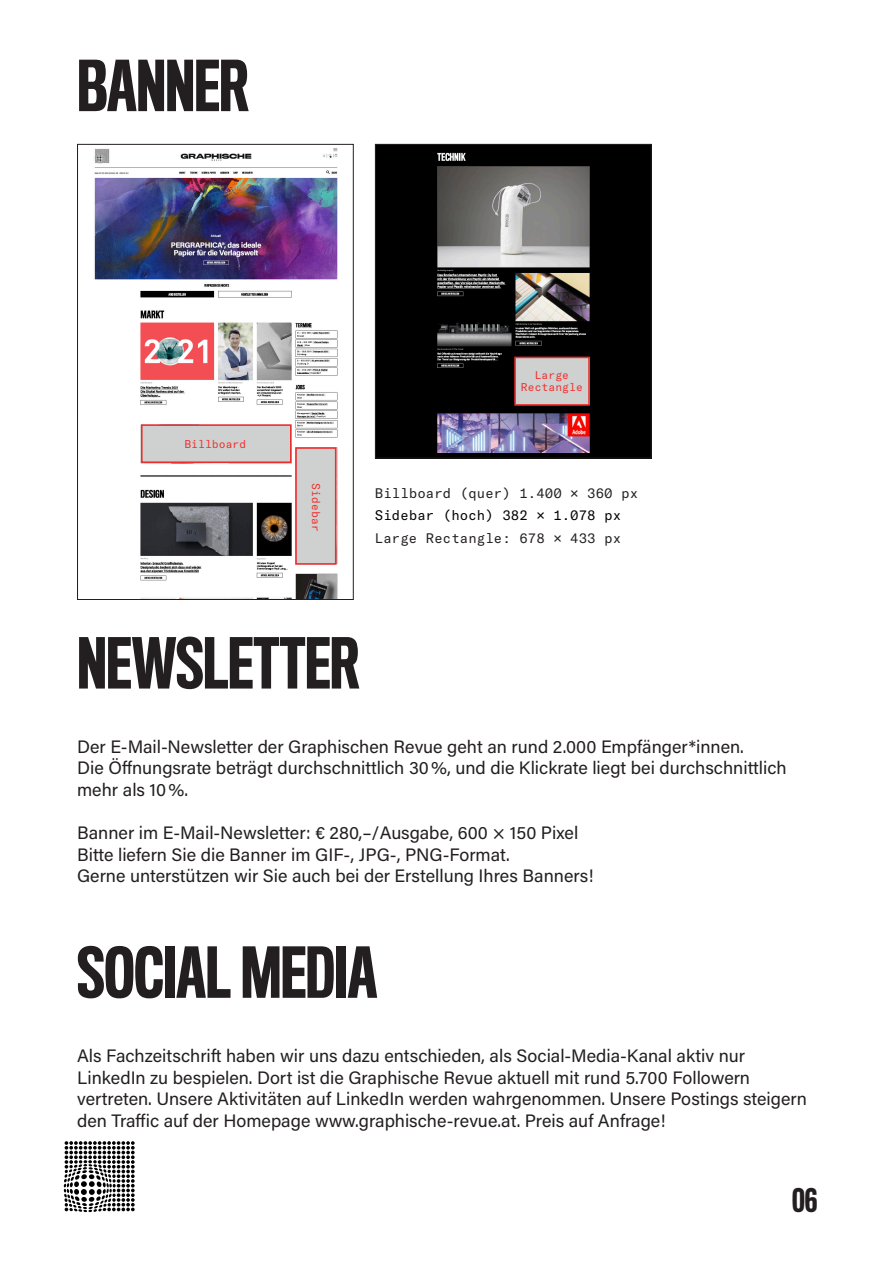
<style>
.page{position:relative;width:893px;height:1263px;background:#fff}
.page>*{position:absolute;margin:0;border:0;box-sizing:border-box;transform-origin:0 0}
.t1{font:500 64.5px "Titling Gothic FB Comp";letter-spacing:-.01em;color:#231f20}
.t2{font:500 30px "Titling Gothic FB Comp";color:#231f20}
.t3{font:18px/21.6px "Acumin Pro";color:#231f20}
.t4{font:13.65px "GT America Mono";color:#231f20}
.t5{font:13.65px "GT America Mono";color:#000001}
.t6{font:11.1px/12px "GT America Mono";color:#ee302e;text-align:center}
</style>
<div class="page">
<svg style="left:64px;top:1141px;width:71px;height:71px"></svg>
<img style="left:377px;top:146px;width:273px;height:310px">
<div style="left:375px;top:144px;width:277px;height:314px;border:1px solid #231f20"></div>
<div style="left:514px;top:357px;width:76px;height:49px;background:#cfd1d0;border:2px solid #ee2d2d"></div>
<img style="left:94px;top:148px;width:244px;height:450px">
<div style="left:77px;top:144px;width:277px;height:456px;border:1px solid #231f20"></div>
<div style="left:141px;top:424px;width:151px;height:39px;background:#cfd1d0;border:2px solid #ee2d2d"></div>
<div style="left:295px;top:447px;width:41px;height:118px;background:#cfd1d0;border:2px solid #ee2d2d"></div>
<h1 class="t1" style="left:77px;top:49px;width:173px">BANNER</h1>
<p class="t6" style="left:184px;top:438px;width:64px">Billboard</p>
<p class="t6" style="left:322px;top:483px;width:50px;rotate:90deg">Sidebar</p>
<p class="t6" style="left:521px;top:369px;width:64px">Large<br>Rectangle</p>
<p class="t4" style="left:375px;top:485px;width:265px">Billboard (quer) 1.400 × 360 px</p>
<p class="t5" style="left:375px;top:508px;width:248px">Sidebar (hoch) 382 × 1.078 px</p>
<p class="t4" style="left:375px;top:530px;width:248px">Large Rectangle: 678 × 433 px</p>
<h1 class="t1" style="left:77px;top:627px;width:284px">NEWSLETTER</h1>
<p class="t3" style="left:77px;top:735px;width:711px">Der E-Mail-Newsletter der Graphischen Revue geht an rund 2.000 Empfänger*innen.<br>Die Öffnungsrate beträgt durchschnittlich 30%, und die Klickrate liegt bei durchschnittlich mehr als 10%.</p>
<p class="t3" style="left:77px;top:821px;width:518px">Banner im E-Mail-Newsletter: € 280,–/Ausgabe, 600 × 150 Pixel<br>Bitte liefern Sie die Banner im GIF-, JPG-, PNG-Format.<br>Gerne unterstützen wir Sie auch bei der Erstellung Ihres Banners!</p>
<h1 class="t1" style="left:77px;top:936px;width:302px">SOCIAL MEDIA</h1>
<p class="t3" style="left:77px;top:1044px;width:731px">Als Fachzeitschrift haben wir uns dazu entschieden, als Social-Media-Kanal aktiv nur LinkedIn zu bespielen. Dort ist die Graphische Revue aktuell mit rund 5.700 Followern vertreten. Unsere Aktivitäten auf LinkedIn werden wahrgenommen. Unsere Postings steigern den Traffic auf der Homepage www.graphische-revue.at. Preis auf Anfrage!</p>
<h2 class="t2" style="left:792px;top:1183px;width:27px">06</h2>
</div>
